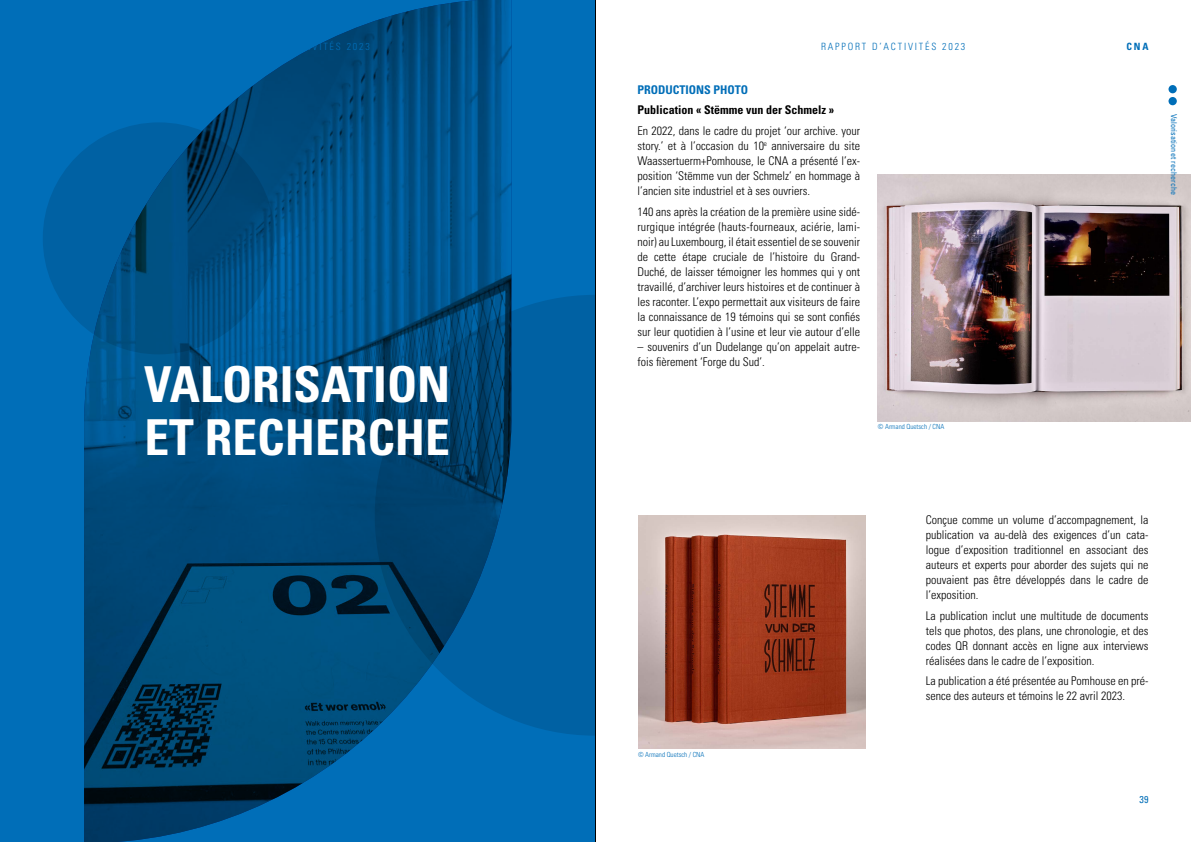
<style>
.page{position:relative;width:1191px;height:842px;background:#fff}
.page>*{position:absolute;margin:0;border:0;box-sizing:border-box;transform-origin:0 0}
.t1{font:700 condensed 49.5px/52.3px "Univers LT Std";color:#fff}
.t2{font:300 condensed 12px/15px "Univers LT Std";color:#000;text-align:justify}
.t3{font:700 condensed 12px "Univers LT Std";color:#000}
.t4{font:700 condensed 12px "Univers LT Std";color:#006eb8}
.t5{font:300 condensed 10px "Univers LT Std";letter-spacing:.18em;color:#006eb8}
.t6{font:700 condensed 10px "Univers LT Std";color:#006eb8}
.t7{font:condensed 10px "Univers LT Std";color:#006eb8}
.t8{font:condensed 8px "Univers LT Std";color:#006eb8}
.t9{font:300 condensed 7px "Univers LT Std";color:#006eb8}
</style>
<div class="page">
<div style="left:0;top:0;width:595px;height:842px;background:#006eb8"></div>
<div style="left:511px;top:295px;width:84px;height:441px;background:#0061a3"></div>
<img style="left:84px;top:0;width:427px;height:842px">
<svg style="left:43px;top:122px;width:232px;height:232px;background:#00538a"></svg>
<img style="left:638px;top:515px;width:227px;height:234px">
<img style="left:877px;top:174px;width:314px;height:248px">
<div style="left:1168px;top:85px;width:8px;height:8px;background:#006eb8;border-radius:50%"></div>
<div style="left:1168px;top:97px;width:8px;height:8px;background:#006eb8;border-radius:50%"></div>
<hr style="left:595px;top:0;width:1px;height:842px;background:#000">
<h1 class="t1" style="left:144px;top:358px;width:308px">VALORISATION<br>ET RECHERCHE</h1>
<p class="t5" style="left:821px;top:41px;width:146px">RAPPORT D’ACTIVITÉS 2023</p>
<p class="t6" style="left:1126px;top:40px;width:23px">CNA</p>
<p class="t4" style="left:637px;top:82px;width:112px">PRODUCTIONS PHOTO</p>
<p class="t3" style="left:637px;top:103px;width:198px">Publication « Stëmme vun der Schmelz »</p>
<p class="t2" style="left:637px;top:123px;width:224px">En 2022, dans le cadre du projet ‘our archive. your story.’ et à l’occasion du 10<sup>e</sup> anniversaire du site Waassertuerm+Pomhouse, le CNA a présenté l’ex&shy;position ‘Stëmme vun der Schmelz’ en hommage à l’ancien site industriel et à ses ouvriers.</p>
<p class="t2" style="left:637px;top:204px;width:224px">140 ans après la création de la première usine sidé&shy;rurgique intégrée (hauts-fourneaux, aciérie, lami&shy;noir) au Luxembourg, il était essentiel de se souvenir de cette étape cruciale de l’histoire du Grand-Duché, de laisser témoigner les hommes qui y ont travaillé, d’archiver leurs histoires et de continuer à les raconter. L’expo permettait aux visiteurs de faire la connaissance de 19 témoins qui se sont confiés sur leur quotidien à l’usine et leur vie autour d’elle</p>
<p class="t2" style="left:637px;top:339px;width:224px">– souvenirs d’un Dudelange qu’on appelait autre&shy;fois fièrement ‘Forge du Sud’.</p>
<p class="t9" style="left:878px;top:423px;width:68px">© Armand Quetsch / CNA</p>
<p class="t8" style="left:1178px;top:114px;width:83px;rotate:90deg">Valorisation et recherche</p>
<p class="t9" style="left:638px;top:750px;width:68px">© Armand Quetsch / CNA</p>
<p class="t2" style="left:925px;top:512px;width:224px">Conçue comme un volume d’accompagnement, la publication va au-delà des exigences d’un cata&shy;logue d’exposition traditionnel en associant des auteurs et experts pour aborder des sujets qui ne pouvaient pas être développés dans le cadre de l’exposition.</p>
<p class="t2" style="left:925px;top:608px;width:224px">La publication inclut une multitude de documents tels que photos, des plans, une chronologie, et des codes QR donnant accès en ligne aux interviews réalisées dans le cadre de l’exposition.</p>
<p class="t2" style="left:925px;top:673px;width:224px">La publication a été présentée au Pomhouse en pré&shy;sence des auteurs et témoins le 22 avril 2023.</p>
<p class="t7" style="left:1139px;top:793px;width:10px">39</p>
</div>
